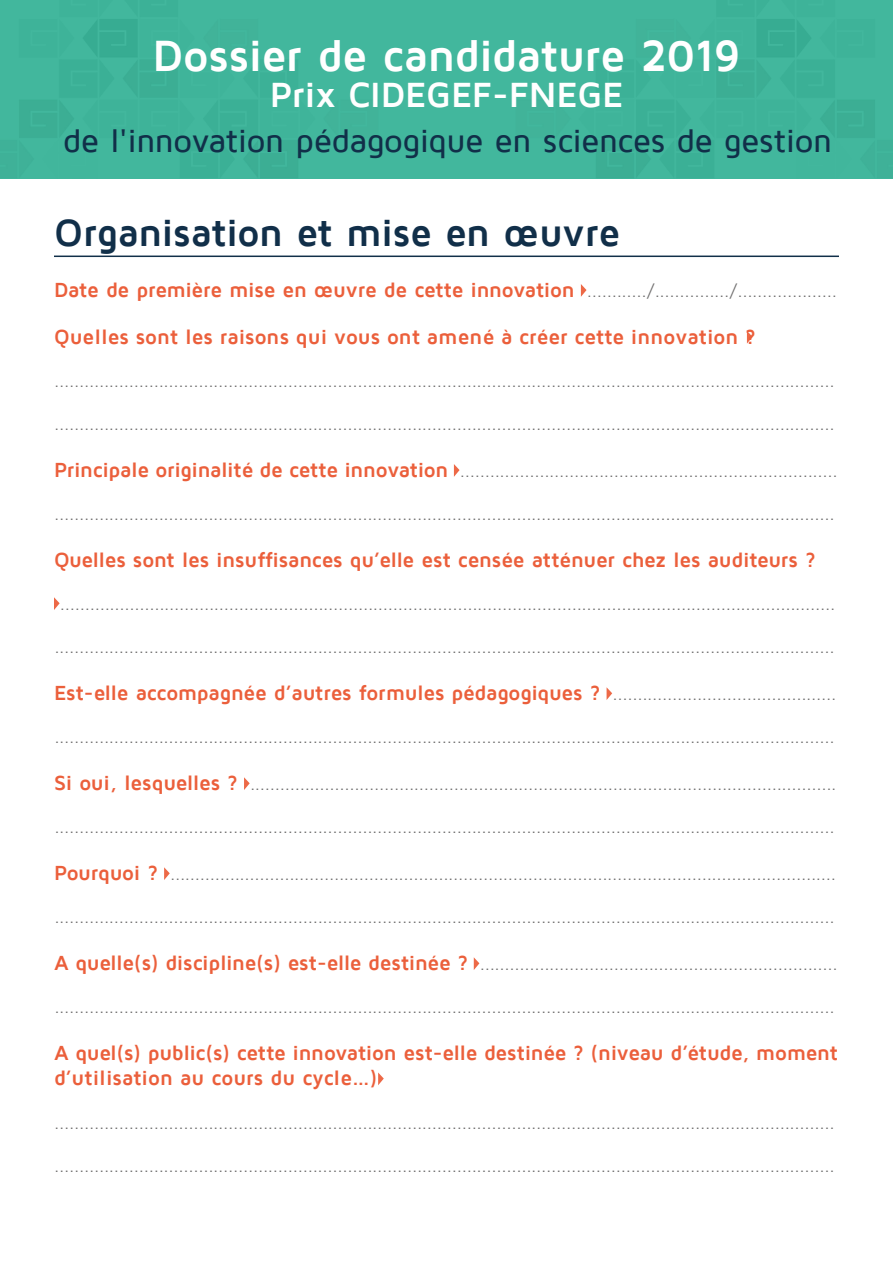
<style>
.page{position:relative;width:893px;height:1263px;background:#fff}
.page>*{position:absolute;margin:0;border:0;box-sizing:border-box;transform-origin:0 0}
.t1{font:700 45px "Maven Pro";letter-spacing:-.015em;color:#fff}
.t2{font:700 39px "Maven Pro";letter-spacing:-.015em;color:#112f49}
.t3{font:700 36px "Maven Pro";letter-spacing:-.005em;color:#fff}
.t4{font:500 33px "Maven Pro";letter-spacing:-.015em;color:#112f49}
.t5{font:700 21px/25.2px "Maven Pro";letter-spacing:-.01em;color:#eb5f3b}
.t6{font:18px "Maven Pro";color:#706f6f}
.s1{font-weight:700;font-size:21px;color:#eb5f3b}
.s2{font-weight:400;font-size:18px;color:#706f6f}
</style>
<div class="page">
<img style="left:0;top:0;width:893px;height:179px">
<hr style="left:54px;top:256px;width:785px;height:1px;background:#112f49">
<svg style="left:581px;top:284px;width:5px;height:13px"></svg>
<svg style="left:747px;top:331px;width:5px;height:13px"></svg>
<svg style="left:454px;top:464px;width:6px;height:13px"></svg>
<svg style="left:54px;top:597px;width:6px;height:13px"></svg>
<svg style="left:607px;top:688px;width:5px;height:12px"></svg>
<svg style="left:244px;top:777px;width:6px;height:13px"></svg>
<svg style="left:164px;top:867px;width:6px;height:13px"></svg>
<svg style="left:474px;top:957px;width:5px;height:13px"></svg>
<svg style="left:378px;top:1072px;width:6px;height:13px"></svg>
<h1 class="t1" style="left:153px;top:32px;width:590px">Dossier de candidature 2019</h1>
<h3 class="t3" style="left:270px;top:76px;width:355px">Prix CIDEGEF-FNEGE</h3>
<h3 class="t4" style="left:63px;top:124px;width:771px">de l'innovation pédagogique en sciences de gestion</h3>
<h2 class="t2" style="left:54px;top:212px;width:568px">Organisation et mise en œuvre</h2>
<p class="t6" style="left:54px;top:281px;width:785px"><span class="s1">Date de première mise en œuvre de cette innovation</span> ............/.............../....................</p>
<p class="t5" style="left:54px;top:324px;width:703px">Quelles sont les raisons qui vous ont amené à créer cette innovation ?</p>
<p class="t6" style="left:54px;top:371px;width:782px">.............................................................................................................................................................</p>
<p class="t6" style="left:54px;top:415px;width:782px">.............................................................................................................................................................</p>
<p class="t6" style="left:54px;top:461px;width:786px"><span class="s1">Principale originalité de cette innovation</span> ............................................................................</p>
<p class="t6" style="left:54px;top:505px;width:782px">.............................................................................................................................................................</p>
<p class="t5" style="left:54px;top:547px;width:763px">Quelles sont les insuffisances qu’elle est censée atténuer chez les auditeurs ?</p>
<p class="t6" style="left:60px;top:595px;width:777px">............................................................................................................................................................</p>
<p class="t6" style="left:54px;top:638px;width:782px">.............................................................................................................................................................</p>
<p class="t5" style="left:54px;top:680px;width:784px">Est-elle accompagnée d’autres formules pédagogiques ? <span class="s2">.............................................</span></p>
<p class="t6" style="left:54px;top:728px;width:782px">.............................................................................................................................................................</p>
<p class="t6" style="left:54px;top:775px;width:784px"><span class="s1">Si oui, lesquelles ?</span> ......................................................................................................................</p>
<p class="t6" style="left:54px;top:818px;width:782px">.............................................................................................................................................................</p>
<p class="t6" style="left:54px;top:865px;width:784px"><span class="s1">Pourquoi ?</span> ......................................................................................................................................</p>
<p class="t6" style="left:54px;top:908px;width:782px">.............................................................................................................................................................</p>
<p class="t6" style="left:54px;top:955px;width:786px"><span class="s1">A quelle(s) discipline(s) est-elle destinée ?</span> ........................................................................</p>
<p class="t6" style="left:54px;top:998px;width:782px">.............................................................................................................................................................</p>
<p class="t5" style="left:54px;top:1040px;width:785px">A quel(s) public(s) cette innovation est-elle destinée ? (niveau d’étude, moment d’utilisation au cours du cycle…)</p>
<p class="t6" style="left:54px;top:1113px;width:782px">.............................................................................................................................................................</p>
<p class="t6" style="left:54px;top:1156px;width:782px">.............................................................................................................................................................</p>
</div>
